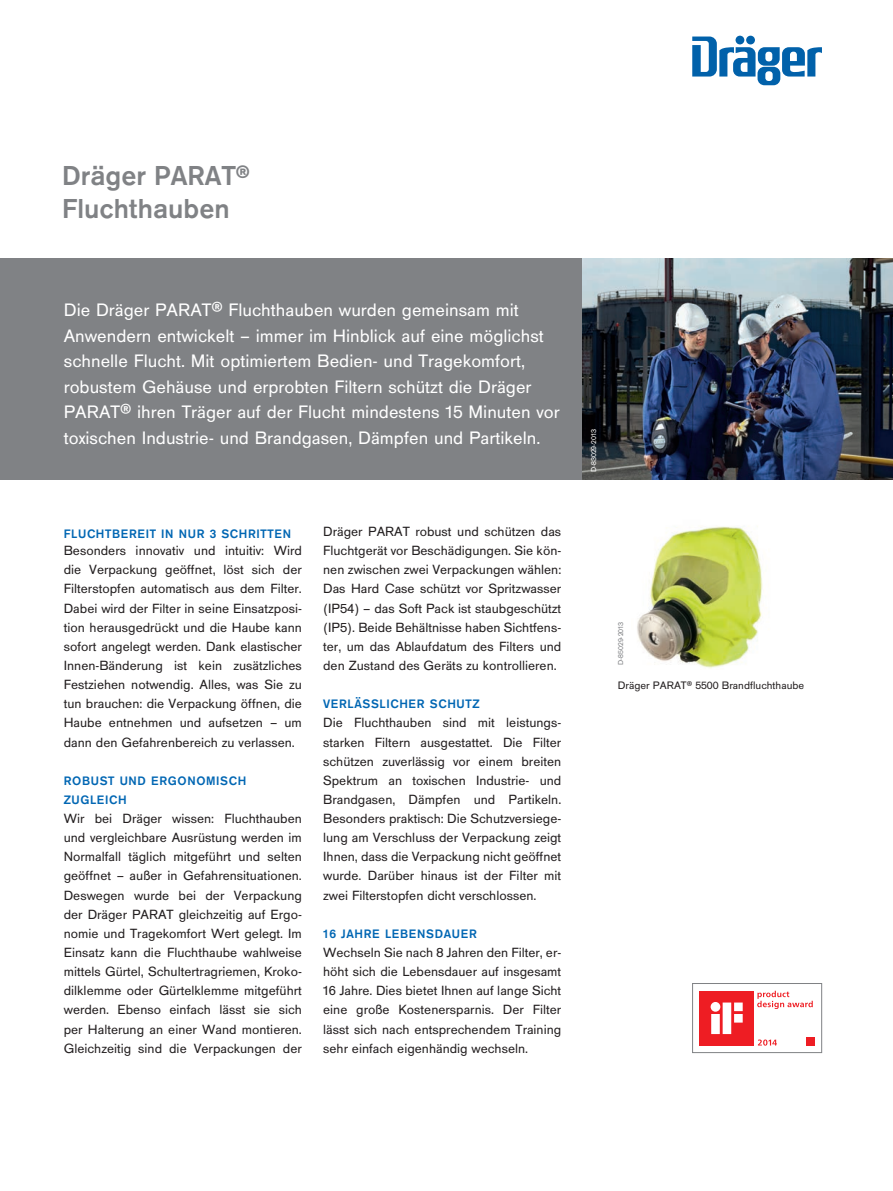
<style>
.page{position:relative;width:893px;height:1191px;background:#fff}
.page>*{position:absolute;margin:0;border:0;box-sizing:border-box;transform-origin:0 0}
.t1{font:700 28.5px "Draeger San";color:#808285}
.t2{font:700 22.8px "Draeger San";color:#808285}
.t3{font:18.75px/25.5px "Draeger San";color:#fff}
.t4{font:13.8px/19.2px "Draeger San";color:#231f20;text-align:justify}
.t5{font:700 12.75px/19.2px "Draeger San";letter-spacing:.05em;color:#0166b3}
.t6{font:11.25px "Draeger San";color:#231f20}
.t7{font:7.5px "Draeger San";color:#808285}
.t8{font:7.5px "Draeger San";color:#fff}
.s1{font-size:9px}
</style>
<div class="page">
<div style="left:0;top:259px;width:593px;height:221px;background:#808285"></div>
<img style="left:583px;top:259px;width:310px;height:221px">
<img style="left:637px;top:526px;width:126px;height:143px">
<svg style="left:692px;top:37px;width:130px;height:48px"></svg>
<div style="left:700px;top:991px;width:54px;height:54px;background:#ee1d23"></div>
<svg style="left:711px;top:1002px;width:32px;height:32px"></svg>
<div style="left:806px;top:1037px;width:8px;height:8px;background:#ee1d23"></div>
<svg style="left:757px;top:990px;width:56px;height:19px"></svg>
<svg style="left:758px;top:1039px;width:19px;height:6px"></svg>
<div style="left:692px;top:983px;width:130px;height:70px;border:1px solid #808285"></div>
<h1 class="t1" style="left:62px;top:160px;width:126px">Dräger PARAT</h1>
<h2 class="t2" style="left:236px;top:163px;width:16px">®</h2>
<h1 class="t1" style="left:62px;top:193px;width:169px">Fluchthauben</h1>
<p class="t3" style="left:64px;top:297px;width:497px">Die Dräger PARAT® Fluchthauben wurden gemeinsam mit Anwendern entwickelt – immer im Hinblick auf eine möglichst schnelle Flucht. Mit optimiertem Bedien- und Tragekomfort, robustem Gehäuse und erprobten Filtern schützt die Dräger PARAT® ihren Träger auf der Flucht mindestens 15 Minuten vor toxischen Industrie- und Brandgasen, Dämpfen und Partikeln.</p>
<p class="t5" style="left:64px;top:524px;width:32px">FLUCHTBEREIT</p>
<p class="t5" style="left:161px;top:524px;width:69px">IN NUR 3 SCHRITTEN</p>
<p class="t4" style="left:64px;top:541px;width:240px">Besonders innovativ und intuitiv: Wird die Verpackung geöffnet, löst sich der Filterstopfen automatisch aus dem Filter.<br>Dabei wird der Filter in seine Einsatzposi&shy;tion herausgedrückt und die Haube kann sofort angelegt werden. Dank elastischer Innen-Bänderung ist kein zusätzliches Festziehen notwendig. Alles, was Sie zu tun brauchen: die Verpackung öffnen, die Haube entnehmen und aufsetzen – um dann den Gefahrenbereich zu verlassen.</p>
<p class="t5" style="left:64px;top:771px;width:10px">ROB</p>
<p class="t5" style="left:64px;top:771px;width:124px;text-indent:27px">UST UND ERGONOMISCH<br>ZUGLEICH</p>
<p class="t4" style="left:64px;top:809px;width:240px">Wir bei Dräger wissen: Fluchthauben und vergleichbare Ausrüstung werden im Normalfall täglich mitgeführt und selten geöffnet – außer in Gefahrensituationen.<br>Deswegen wurde bei der Verpackung der Dräger PARAT gleichzeitig auf Ergo&shy;nomie und Tragekomfort Wert gelegt. Im Einsatz kann die Fluchthaube wahlweise mittels Gürtel, Schultertragriemen, Kroko&shy;dilklemme oder Gürtelklemme mitgeführt werden. Ebenso einfach lässt sie sich per Halterung an einer Wand montieren.<br>Gleichzeitig sind die Verpackungen der</p>
<p class="t4" style="left:323px;top:522px;width:240px">Dräger PARAT robust und schützen das Fluchtgerät vor Beschädigungen. Sie kön&shy;nen zwischen zwei Verpackungen wählen:<br>Das Hard Case schützt vor Spritzwasser (IP54) – das Soft Pack ist staubgeschützt (IP5). Beide Behältnisse haben Sichtfens&shy;ter, um das Ablaufdatum des Filters und den Zustand des Geräts zu kontrollieren.</p>
<p class="t5" style="left:323px;top:694px;width:16px">VERL</p>
<p class="t5" style="left:354px;top:694px;width:17px">ÄSSLICHER</p>
<p class="t5" style="left:430px;top:694px;width:10px">SCH</p>
<p class="t5" style="left:457px;top:694px;width:24px">UTZ</p>
<p class="t4" style="left:323px;top:713px;width:240px">Die Fluchthauben sind mit leistungs&shy;starken Filtern ausgestattet. Die Filter schützen zuverlässig vor einem breiten Spektrum an toxischen Industrie- und Brandgasen, Dämpfen und Partikeln.<br>Besonders praktisch: Die Schutzversiege&shy;lung am Verschluss der Verpackung zeigt Ihnen, dass die Verpackung nicht geöffnet wurde. Darüber hinaus ist der Filter mit zwei Filterstopfen dicht verschlossen.</p>
<p class="t5" style="left:323px;top:924px;width:33px">16 JAHRE</p>
<p class="t5" style="left:385px;top:924px;width:10px">LEBENSDA</p>
<p class="t5" style="left:452px;top:924px;width:18px">UER</p>
<p class="t4" style="left:323px;top:943px;width:240px">Wechseln Sie nach 8 Jahren den Filter, er&shy;höht sich die Lebensdauer auf insgesamt 16 Jahre. Dies bietet Ihnen auf lange Sicht eine große Kostenersparnis. Der Filter lässt sich nach entsprechendem Training sehr einfach eigenhändig wechseln.</p>
<p class="t8" style="left:590px;top:472px;width:45px;rotate:-90deg">D-83029-2013</p>
<p class="t7" style="left:616px;top:665px;width:45px;rotate:-90deg">D-85029-2013</p>
<p class="t6" style="left:618px;top:679px;width:188px">Dräger PARAT<span class="s1">®</span> 5500 Brandfluchthaube</p>
</div>
